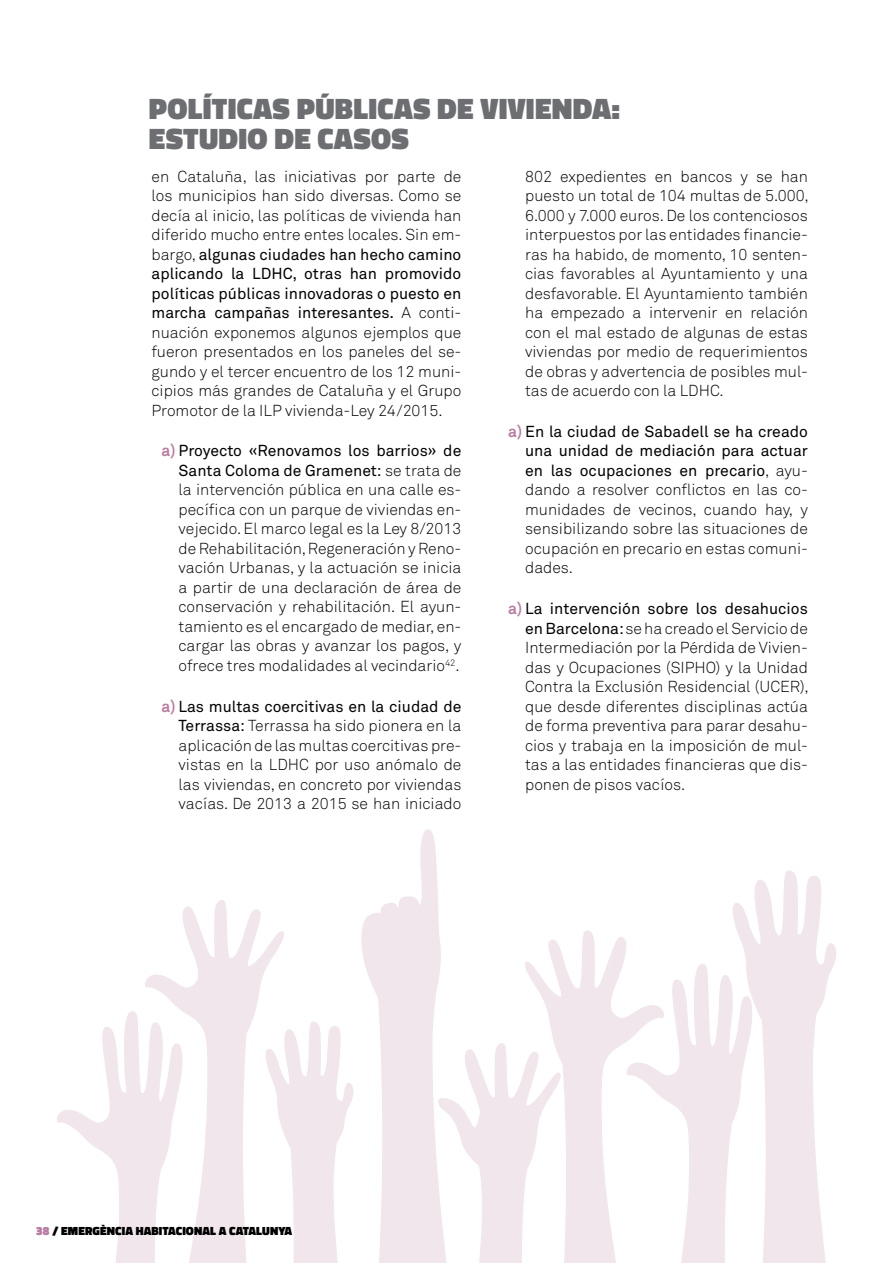
<style>
.page{position:relative;width:893px;height:1263px;background:#fff}
.page>*{position:absolute;margin:0;border:0;box-sizing:border-box;transform-origin:0 0}
.t1{font:900 30px/30px "Titillium Web";letter-spacing:.01em;color:#6d6e71}
.t2{font:15.75px/19.5px "Akkurat Light Pro";color:#000;text-align:justify}
.t3{font:15.75px/19.5px "Akkurat Pro";color:#000;text-align:justify}
.t4{font:900 12px "Titillium Web";letter-spacing:.01em;color:#000}
.s1{font-family:"Akkurat Light Pro"}
.s2{font-weight:700;color:#b97ca2}
.s3{font-family:"Akkurat Pro"}
.s4{color:#b97ca2}
</style>
<div class="page">
<svg style="left:145px;top:900px;width:119px;height:363px"></svg>
<svg style="left:562px;top:930px;width:63px;height:333px;fill:#f0e6ec"></svg>
<svg style="left:57px;top:1009px;width:127px;height:254px"></svg>
<svg style="left:625px;top:870px;width:211px;height:393px"></svg>
<svg style="left:264px;top:829px;width:298px;height:434px"></svg>
<h1 class="t1" style="left:149px;top:93px;width:473px">POLÍTICAS PÚBLICAS DE VIVIENDA:<br>ESTUDIO DE CASOS</h1>
<p class="t2" style="left:152px;top:167px;width:311px">en Cataluña, las iniciativas por parte de los municipios han sido diversas. Como se decía al inicio, las políticas de vivienda han diferido mucho entre entes locales. Sin em-</p>
<p class="t3" style="left:152px;top:245px;width:311px"><span class="s1">bargo,</span> algunas ciudades han hecho camino aplicando la LDHC, otras han promovido políticas públicas innovadoras o puesto en marcha campañas interesantes. <span class="s1">A conti-</span></p>
<p class="t2" style="left:152px;top:323px;width:311px">nuación exponemos algunos ejemplos que fueron presentados en los paneles del se&shy;gundo y el tercer encuentro de los 12 muni&shy;cipios más grandes de Cataluña y el Grupo Promotor de la ILP vivienda-Ley 24/2015.</p>
<p class="t3" style="left:162px;top:442px;width:301px;text-align:right"><span class="s2">a)</span> Proyecto «Renovamos los barrios» de<br>Santa Coloma de Gramenet: <span class="s1">se trata de</span></p>
<p class="t2" style="left:179px;top:480px;width:284px">la intervención pública en una calle es&shy;pecífica con un parque de viviendas en&shy;vejecido. El marco legal es la Ley 8/2013 de Rehabilitación, Regeneración y Reno&shy;vación Urbanas, y la actuación se inicia a partir de una declaración de área de conservación y rehabilitación. El ayun&shy;tamiento es el encargado de mediar, en&shy;cargar las obras y avanzar los pagos, y ofrece tres modalidades al vecindario<sup>42</sup>.</p>
<p class="t3" style="left:162px;top:697px;width:301px"><span class="s2">a)</span> Las multas coercitivas en la ciudad de</p>
<p class="t2" style="left:179px;top:716px;width:284px"><span class="s3">Terrassa:</span> Terrassa ha sido pionera en la aplicación de las multas coercitivas pre&shy;vistas en la LDHC por uso anómalo de las viviendas, en concreto por viviendas vacías. De 2013 a 2015 se han iniciado</p>
<p class="t2" style="left:525px;top:167px;width:285px">802 expedientes en bancos y se han puesto un total de 104 multas de 5.000, 6.000 y 7.000 euros. De los contenciosos interpuestos por las entidades financie&shy;ras ha habido, de momento, 10 senten&shy;cias favorables al Ayuntamiento y una desfavorable. El Ayuntamiento también ha empezado a intervenir en relación con el mal estado de algunas de estas viviendas por medio de requerimientos de obras y advertencia de posibles mul&shy;tas de acuerdo con la LDHC.</p>
<p class="t3" style="left:525px;top:422px;width:284px;text-indent:-17px"><span class="s2">a)</span> En la ciudad de Sabadell se ha creado una unidad de mediación para actuar en las ocupaciones en precario<span class="s1">, ayu-</span></p>
<p class="t2" style="left:525px;top:480px;width:284px">dando a resolver conflictos en las co&shy;munidades de vecinos, cuando hay, y sensibilizando sobre las situaciones de ocupación en precario en estas comuni&shy;dades.</p>
<p class="t3" style="left:508px;top:599px;width:301px"><span class="s2">a)</span> La intervención sobre los desahucios</p>
<p class="t2" style="left:525px;top:619px;width:285px"><span class="s3">en Barcelona:</span> se ha creado el Servicio de Intermediación por la Pérdida de Vivien&shy;das y Ocupaciones (SIPHO) y la Unidad Contra la Exclusión Residencial (UCER), que desde diferentes disciplinas actúa de forma preventiva para parar desahu&shy;cios y trabaja en la imposición de mul&shy;tas a las entidades financieras que dis&shy;ponen de pisos vacíos.</p>
<p class="t4" style="left:36px;top:1221px;width:257px"><span class="s4">38</span> / EMERGÈNCIA HABITACIONAL A CATALUNYA</p>
</div>
